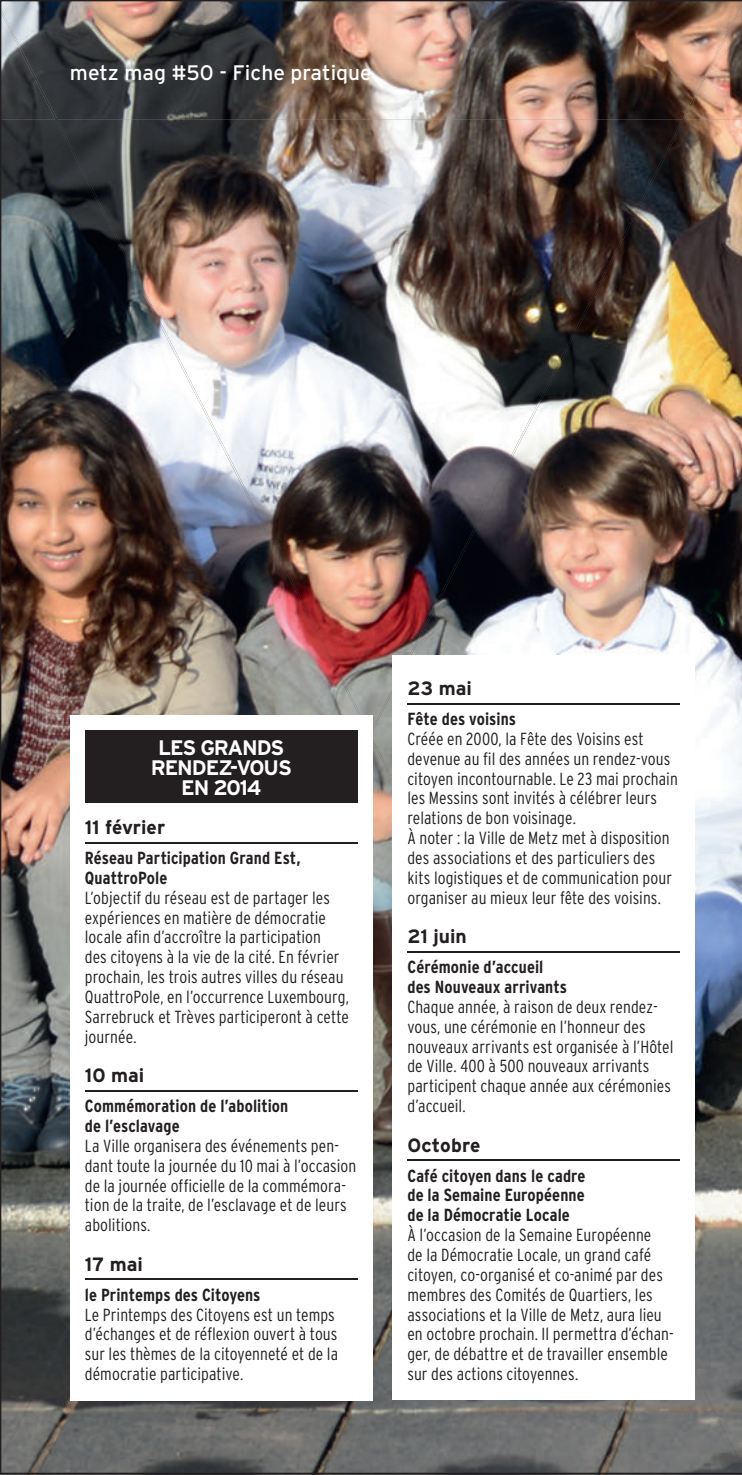
<style>
.page{position:relative;width:742px;height:1475px;background:#fff}
.page>*{position:absolute;margin:0;border:0;box-sizing:border-box;transform-origin:0 0}
.t1{font:700 21px/19.8px "Interstate";letter-spacing:-.05em;color:#fff;text-align:center}
.t2{font:21px "Interstate";color:#fff}
.t3{font:700 19.25px "Interstate";color:#231f20}
.t4{font:300 condensed 17.5px/19.8px "Interstate";color:#231f20}
.t5{font:700 condensed 17.5px/19.8px "Interstate";letter-spacing:.005em;color:#231f20}
</style>
<div class="page">
<img style="left:0;top:0;width:742px;height:1474px">
<p class="t2" style="left:70px;top:60px;width:303px">metz mag #50 - Fiche pratique</p>
<p class="t1" style="left:151px;top:737px;width:143px">LES GRANDS<br>RENDEZ-VOUS<br>EN 2014</p>
<p class="t3" style="left:85px;top:815px;width:82px">11 février</p>
<p class="t5" style="left:85px;top:847px;width:217px">Réseau Participation Grand Est,<br>QuattroPole</p>
<p class="t4" style="left:85px;top:887px;width:266px">L’objectif du réseau est de partager les expériences en matière de démocratie locale afin d’accroître la participation<br>des citoyens à la vie de la cité. En février prochain, les trois autres villes du réseau QuattroPole, en l’occurrence Luxembourg, Sarrebruck et Trèves participeront à cette journée.</p>
<p class="t3" style="left:85px;top:1063px;width:61px">10 mai</p>
<p class="t5" style="left:85px;top:1095px;width:205px">Commémoration de l’abolition de l’esclavage</p>
<p class="t4" style="left:85px;top:1135px;width:273px">La Ville organisera des événements pen&shy;dant toute la journée du 10 mai à l’occasion de la journée officielle de la commémora&shy;tion de la traite, de l’esclavage et de leurs abolitions.</p>
<p class="t3" style="left:85px;top:1252px;width:59px">17 mai</p>
<p class="t5" style="left:85px;top:1284px;width:177px">le Printemps des Citoyens</p>
<p class="t4" style="left:85px;top:1304px;width:255px">Le Printemps des Citoyens est un temps d’échanges et de réflexion ouvert à tous sur les thèmes de la citoyenneté et de la démocratie participative.</p>
<p class="t3" style="left:407px;top:676px;width:66px">23 mai</p>
<p class="t5" style="left:407px;top:709px;width:110px">Fête des voisins</p>
<p class="t4" style="left:407px;top:728px;width:272px">Créée en 2000, la Fête des Voisins est devenue au fil des années un rendez-vous citoyen incontournable. Le 23 mai prochain les Messins sont invités à célébrer leurs relations de bon voisinage.<br>À noter : la Ville de Metz met à disposition des associations et des particuliers des kits logistiques et de communication pour organiser au mieux leur fête des voisins.</p>
<p class="t3" style="left:407px;top:924px;width:61px">21 juin</p>
<p class="t5" style="left:407px;top:957px;width:161px">Cérémonie d’accueil des Nouveaux arrivants</p>
<p class="t4" style="left:407px;top:996px;width:267px">Chaque année, à raison de deux rendez&shy;vous, une cérémonie en l’honneur des nouveaux arrivants est organisée à l’Hôtel de Ville. 400 à 500 nouveaux arrivants participent chaque année aux cérémonies d’accueil.</p>
<p class="t3" style="left:407px;top:1133px;width:74px">Octobre</p>
<p class="t5" style="left:407px;top:1165px;width:180px;text-align:justify">Café citoyen dans le cadre de la Semaine Européenne de la Démocratie Locale</p>
<p class="t4" style="left:407px;top:1224px;width:268px">À l’occasion de la Semaine Européenne<br>de la Démocratie Locale, un grand café citoyen, co-organisé et co-animé par des membres des Comités de Quartiers, les associations et la Ville de Metz, aura lieu en octobre prochain. Il permettra d’échan&shy;ger, de débattre et de travailler ensemble sur des actions citoyennes.</p>
</div>
